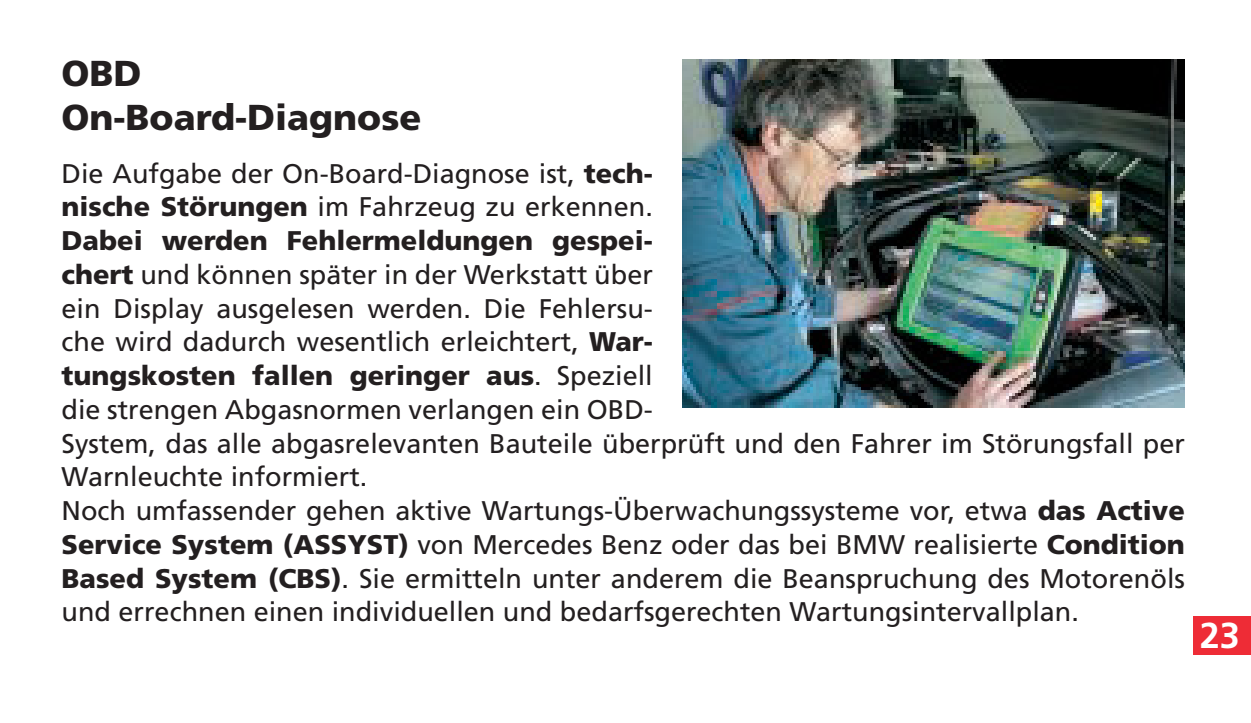
<style>
.page{position:relative;width:1251px;height:723px;background:#fff}
.page>*{position:absolute;margin:0;border:0;box-sizing:border-box;transform-origin:0 0}
.t1{font:900 36px/43.5px "Frutiger";color:#231f20}
.t2{font:700 36px "Frutiger";color:#fff}
.t3{font:27px/33.6px "Frutiger";color:#231f20}
.s1{font-weight:900}
</style>
<div class="page">
<div style="left:1193px;top:616px;width:57px;height:38px;background:#ee2c36"></div>
<img style="left:682px;top:59px;width:502px;height:349px">
<p class="t1" style="left:62px;top:55px;width:361px">OBD<br>On-Board-Diagnose</p>
<p class="t3" style="left:62px;top:158px;width:1124px">Die Aufgabe der On-Board-Diagnose ist, <span class="s1">tech-<br>nische Störungen</span> im Fahrzeug zu erkennen.<br><span class="s1">Dabei werden Fehlermeldungen gespei-<br>chert</span> und können später in der Werkstatt über<br>ein Display ausgelesen werden. Die Fehlersu-<br>che wird dadurch wesentlich erleichtert, <span class="s1">War-<br>tungskosten fallen geringer aus</span>. Speziell<br>die strengen Abgasnormen verlangen ein OBD-<br>System, das alle abgasrelevanten Bauteile überprüft und den Fahrer im Störungsfall per Warnleuchte informiert.<br>Noch umfassender gehen aktive Wartungs-Überwachungssysteme vor, etwa <span class="s1">das Active Service System (ASSYST)</span> von Mercedes Benz oder das bei BMW realisierte <span class="s1">Condition Based System (CBS)</span>. Sie ermitteln unter anderem die Beanspruchung des Motorenöls und errechnen einen individuellen und bedarfsgerechten Wartungsintervallplan.</p>
<p class="t2" style="left:1199px;top:621px;width:42px">23</p>
</div>
